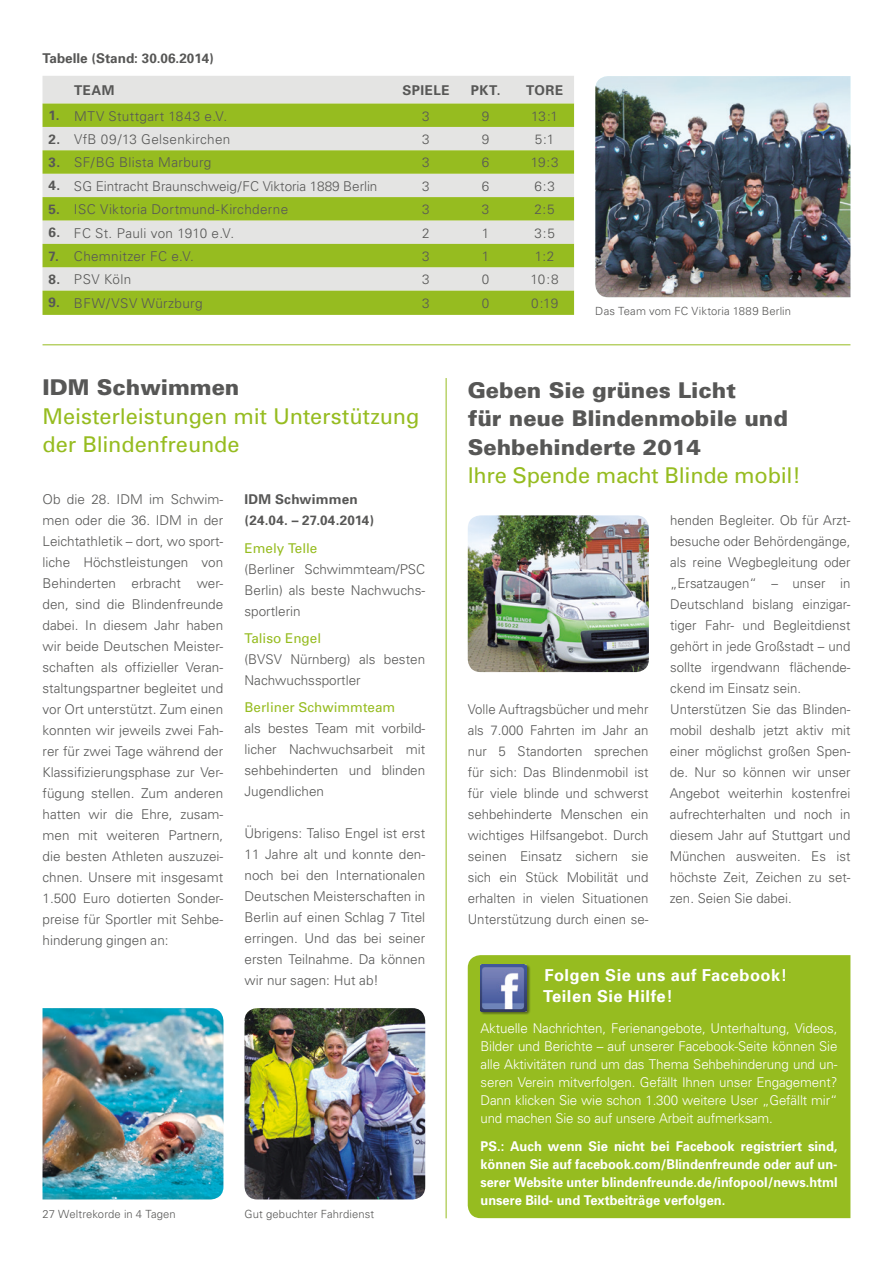
<style>
.page{position:relative;width:893px;height:1263px;background:#fff}
.page>*{position:absolute;margin:0;border:0;box-sizing:border-box;transform-origin:0 0}
.t1{font:21.75px/28.5px "Univers";letter-spacing:-.005em;color:#96bc20}
.t2{font:900 21.75px/28.5px "Univers";color:#575756}
.t3{font:700 16.5px/21px "Univers";letter-spacing:.03em;color:#fff}
.t4{font:300 13.5px/21px "Univers";color:#575756;text-align:justify}
.t5{font:300 13.5px/18px "Univers";letter-spacing:-.01em;color:#fff;text-align:justify}
.t6{font:700 13.5px/18px "Univers";color:#fff;text-align:justify;scale:.96 1}
.t7{font:300 13.5px "Univers";letter-spacing:.025em;color:#575756}
.t8{font:700 13.5px/21px "Univers";letter-spacing:.015em;color:#575756}
.t9{font:13.5px "Univers";color:#96bc20}
.t10{font:300 13.5px "Univers";letter-spacing:.02em;color:#575756}
.t11{font:300 13.5px "Univers";letter-spacing:.035em;color:#575756}
.t12{font:300 11.25px "Univers";letter-spacing:.01em;color:#575756}
.s1{font-weight:700}
</style>
<div class="page">
<div style="left:468px;top:955px;width:382px;height:263px;background:#96bc20"></div>
<div style="left:480px;top:964px;width:50px;height:51px;background:#1d1d1b;opacity:.5"></div>
<img style="left:480px;top:965px;width:47px;height:46px">
<img style="left:43px;top:1008px;width:180px;height:191px">
<img style="left:244px;top:1008px;width:181px;height:191px">
<img style="left:595px;top:76px;width:255px;height:221px">
<div style="left:43px;top:76px;width:531px;height:74px;background:#e4e4e3"></div>
<div style="left:43px;top:104px;width:531px;height:23px;background:#96bc20"></div>
<svg style="left:43px;top:150px;width:531px;height:165px;fill:#96bc20"></svg>
<hr style="left:43px;top:344px;width:807px;height:1px;background:#96bc20">
<img style="left:468px;top:515px;width:181px;height:157px">
<hr style="left:446px;top:378px;width:1px;height:840px;background:#96bc20">
<p class="t8" style="left:43px;top:48px;width:173px">Tabelle (Stand: 30.06.2014)</p>
<p class="t8" style="left:74px;top:80px;width:42px">TEAM</p>
<p class="t8" style="left:402px;top:80px;width:49px">SPIELE</p>
<p class="t8" style="left:471px;top:80px;width:31px">PKT.</p>
<p class="t8" style="left:526px;top:80px;width:39px">TORE</p>
<p class="t11" style="left:49px;top:108px;width:180px"><span class="s1">1.</span> MTV Stuttgart 1843 e.V.</p>
<p class="t4" style="left:422px;top:105px;width:9px">3</p>
<p class="t4" style="left:482px;top:105px;width:9px">9</p>
<p class="t4" style="left:531px;top:105px;width:28px">13:1</p>
<p class="t7" style="left:49px;top:131px;width:183px"><span class="s1">2.</span> VfB 09/13 Gelsenkirchen</p>
<p class="t4" style="left:422px;top:129px;width:9px">3</p>
<p class="t4" style="left:482px;top:129px;width:9px">9</p>
<p class="t4" style="left:535px;top:129px;width:21px">5:1</p>
<p class="t7" style="left:48px;top:154px;width:164px"><span class="s1">3.</span> SF/BG Blista Marburg</p>
<p class="t4" style="left:422px;top:152px;width:9px">3</p>
<p class="t4" style="left:482px;top:152px;width:9px">6</p>
<p class="t4" style="left:531px;top:152px;width:30px">19:3</p>
<p class="t4" style="left:48px;top:175px;width:330px"><span class="s1">4.</span> SG Eintracht Braunschweig/FC Viktoria 1889 Berlin</p>
<p class="t4" style="left:422px;top:175px;width:9px">3</p>
<p class="t4" style="left:482px;top:175px;width:9px">6</p>
<p class="t4" style="left:534px;top:175px;width:22px">6:3</p>
<p class="t7" style="left:48px;top:201px;width:241px"><span class="s1">5.</span> ISC Viktoria Dortmund-Kirchderne</p>
<p class="t4" style="left:422px;top:199px;width:9px">3</p>
<p class="t4" style="left:482px;top:199px;width:9px">3</p>
<p class="t4" style="left:535px;top:199px;width:22px">2:5</p>
<p class="t10" style="left:48px;top:225px;width:187px"><span class="s1">6.</span> FC St. Pauli von 1910 e.V.</p>
<p class="t4" style="left:422px;top:222px;width:9px">2</p>
<p class="t4" style="left:482px;top:222px;width:9px">1</p>
<p class="t4" style="left:534px;top:222px;width:22px">3:5</p>
<p class="t7" style="left:48px;top:248px;width:147px"><span class="s1">7.</span> Chemnitzer FC e.V.</p>
<p class="t4" style="left:422px;top:246px;width:9px">3</p>
<p class="t4" style="left:482px;top:246px;width:9px">1</p>
<p class="t4" style="left:535px;top:246px;width:21px">1:2</p>
<p class="t4" style="left:48px;top:269px;width:84px"><span class="s1">8.</span> PSV Köln</p>
<p class="t4" style="left:422px;top:269px;width:9px">3</p>
<p class="t4" style="left:482px;top:269px;width:9px">0</p>
<p class="t4" style="left:531px;top:269px;width:30px">10:8</p>
<p class="t7" style="left:48px;top:295px;width:156px"><span class="s1">9.</span> BFW/VSV Würzburg</p>
<p class="t4" style="left:422px;top:293px;width:9px">3</p>
<p class="t4" style="left:482px;top:293px;width:9px">0</p>
<p class="t4" style="left:531px;top:293px;width:29px">0:19</p>
<p class="t12" style="left:595px;top:304px;width:197px">Das Team vom FC Viktoria 1889 Berlin</p>
<h1 class="t2" style="left:43px;top:373px;width:198px">IDM Schwimmen</h1>
<h1 class="t1" style="left:43px;top:402px;width:378px">Meisterleistungen mit Unterstützung der Blindenfreunde</h1>
<p class="t4" style="left:43px;top:489px;width:182px">Ob die 28. IDM im Schwim&shy;men oder die 36. IDM in der Leichtathletik – dort, wo sport&shy;liche Höchstleistungen von Behinderten erbracht wer&shy;den, sind die Blindenfreunde dabei. In diesem Jahr haben wir beide Deutschen Meister&shy;schaften als offizieller Veran&shy;staltungspartner begleitet und vor Ort unterstützt. Zum einen konnten wir jeweils zwei Fah&shy;rer für zwei Tage während der Klassifizierungsphase zur Ver&shy;fügung stellen. Zum anderen hatten wir die Ehre, zusam&shy;men mit weiteren Partnern, die besten Athleten auszuzei&shy;chnen. Unsere mit insgesamt 1.500 Euro dotierten Sonder&shy;preise für Sportler mit Sehbe&shy;hinderung gingen an:</p>
<p class="t8" style="left:244px;top:489px;width:131px">IDM Schwimmen (24.04. – 27.04.2014)</p>
<p class="t9" style="left:244px;top:540px;width:74px">Emely Telle</p>
<p class="t4" style="left:244px;top:558px;width:182px">(Berliner Schwimmteam/PSC Berlin) als beste Nachwuchs&shy;sportlerin</p>
<p class="t9" style="left:244px;top:630px;width:78px">Taliso Engel</p>
<p class="t4" style="left:244px;top:649px;width:182px">(BVSV Nürnberg) als besten<br>Nachwuchssportler</p>
<p class="t9" style="left:244px;top:700px;width:152px">Berliner Schwimmteam</p>
<p class="t4" style="left:244px;top:718px;width:182px">als bestes Team mit vorbild&shy;licher Nachwuchsarbeit mit sehbehinderten und blinden Jugendlichen</p>
<p class="t4" style="left:244px;top:823px;width:182px">Übrigens: Taliso Engel ist erst 11 Jahre alt und konnte den&shy;noch bei den Internationalen Deutschen Meisterschaften in Berlin auf einen Schlag 7 Titel erringen. Und das bei seiner ersten Teilnahme. Da können wir nur sagen: Hut ab!</p>
<p class="t12" style="left:43px;top:1207px;width:135px">27 Weltrekorde in 4 Tagen</p>
<p class="t12" style="left:244px;top:1207px;width:131px">Gut gebuchter Fahrdienst</p>
<h1 class="t2" style="left:468px;top:375px;width:322px">Geben Sie grünes Licht<br>für neue Blindenmobile und<br>Sehbehinderte 2014</h1>
<h1 class="t1" style="left:468px;top:461px;width:335px">Ihre Spende macht Blinde mobil!</h1>
<p class="t4" style="left:468px;top:699px;width:182px">Volle Auftragsbücher und mehr als 7.000 Fahrten im Jahr an nur 5 Standorten sprechen für sich: Das Blindenmobil ist für viele blinde und schwerst sehbehinderte Menschen ein wichtiges Hilfsangebot. Durch seinen Einsatz sichern sie sich ein Stück Mobilität und erhalten in vielen Situationen Unterstützung durch einen se-</p>
<p class="t4" style="left:670px;top:510px;width:182px;text-align:left">henden Begleiter. Ob für Arzt&shy;besuche oder Behördengänge, als reine Wegbegleitung oder „Ersatzaugen“ – unser in<br>Deutschland bislang einzigar&shy;tiger Fahr- und Begleitdienst gehört in jede Großstadt – und sollte irgendwann flächende&shy;ckend im Einsatz sein.<br>Unterstützen Sie das Blinden&shy;mobil deshalb jetzt aktiv mit einer möglichst großen Spen&shy;de. Nur so können wir unser<br>Angebot weiterhin kostenfrei aufrechterhalten und noch in diesem Jahr auf Stuttgart und<br>München ausweiten. Es ist höchste Zeit, Zeichen zu set&shy;zen. Seien Sie dabei.</p>
<p class="t3" style="left:543px;top:965px;width:246px">Folgen Sie uns auf Facebook!<br>Teilen Sie Hilfe!</p>
<p class="t5" style="left:480px;top:1019px;width:359px">Aktuelle Nachrichten, Ferienangebote, Unterhaltung, Videos, Bilder und Berichte – auf unserer Facebook-Seite können Sie alle Aktivitäten rund um das Thema Sehbehinderung und un&shy;seren Verein mitverfolgen. Gefällt Ihnen unser Engagement?<br>Dann klicken Sie wie schon 1.300 weitere User „Gefällt mir“ und machen Sie so auf unsere Arbeit aufmerksam.</p>
<p class="t6" style="left:480px;top:1137px;width:373px">PS.: Auch wenn Sie nicht bei Facebook registriert sind, können Sie auf facebook.com/Blindenfreunde oder auf un&shy;serer Website unter blindenfreunde.de/infopool/news.html unsere Bild- und Textbeiträge verfolgen.</p>
</div>
